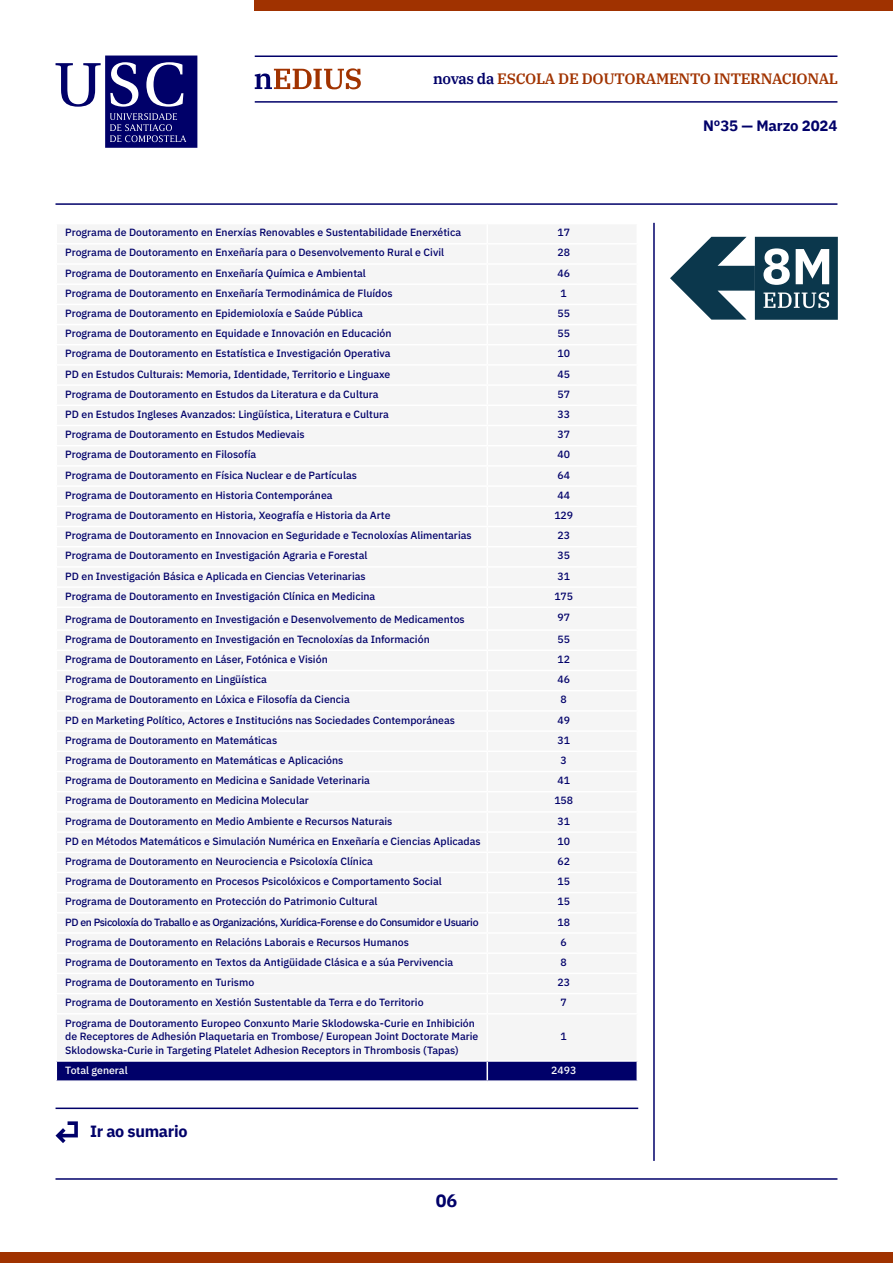
<style>
.page{position:relative;width:893px;height:1263px;background:#fff}
.page>*{position:absolute;margin:0;border:0;box-sizing:border-box;transform-origin:0 0}
.t1{font:700 18px "IBM Plex Sans";color:#000069}
.t2{font:700 16.2px "IBM Plex Sans";letter-spacing:-.02em;color:#000069}
.t3{font:600 15px "IBM Plex Serif";letter-spacing:-.02em;color:#a13300}
.t4{font:700 15px "IBM Plex Sans";letter-spacing:-.01em;color:#000069}
.t5{font:500 10.5px/13.5px "IBM Plex Sans";color:#000069}
.t6{font:500 10.5px "IBM Plex Sans";letter-spacing:-.035em;color:#000069}
.t7{font:500 10.5px "IBM Plex Sans";color:#fff}
.s1{color:#000069}
</style>
<div class="page">
<hr style="left:255px;top:56px;width:582px;height:1px;background:#000069">
<hr style="left:255px;top:101px;width:582px;height:2px;background:#000069">
<div style="left:255px;top:0;width:638px;height:10px;background:#a03200"></div>
<div style="left:0;top:1252px;width:893px;height:11px;background:#a03200"></div>
<hr style="left:56px;top:203px;width:781px;height:2px;background:#000069">
<hr style="left:56px;top:1107px;width:582px;height:2px;background:#000069">
<svg style="left:56px;top:1121px;width:22px;height:22px"></svg>
<hr style="left:653px;top:223px;width:2px;height:938px;background:#000069">
<hr style="left:56px;top:1178px;width:781px;height:2px;background:#000069">
<svg style="left:255px;top:68px;width:106px;height:21px"></svg>
<svg style="left:56px;top:56px;width:141px;height:92px"></svg>
<div style="left:56px;top:1061px;width:582px;height:19px;background:#000069"></div>
<svg style="left:670px;top:237px;width:168px;height:83px"></svg>
<h3 class="t3" style="left:433px;top:67px;width:407px"><span class="s1">novas da</span> ESCOLA DE DOUTORAMENTO INTERNACIONAL</h3>
<h3 class="t4" style="left:703px;top:114px;width:136px">Nº35 — Marzo 2024</h3>
<p class="t5" style="left:65px;top:225px;width:397px">Programa de Doutoramento en Enerxías Renovables e Sustentabilidade Enerxética</p>
<p class="t5" style="left:557px;top:225px;width:14px">17</p>
<p class="t5" style="left:65px;top:245px;width:380px">Programa de Doutoramento en Enxeñaría para o Desenvolvemento Rural e Civil</p>
<p class="t5" style="left:557px;top:245px;width:14px">28</p>
<p class="t5" style="left:65px;top:265px;width:302px">Programa de Doutoramento en Enxeñaría Química e Ambiental</p>
<p class="t5" style="left:557px;top:265px;width:14px">46</p>
<p class="t5" style="left:65px;top:285px;width:329px">Programa de Doutoramento en Enxeñaría Termodinámica de Fluídos</p>
<p class="t5" style="left:561px;top:285px;width:8px">1</p>
<p class="t5" style="left:65px;top:306px;width:299px">Programa de Doutoramento en Epidemioloxía e Saúde Pública</p>
<p class="t5" style="left:557px;top:306px;width:14px">55</p>
<p class="t5" style="left:65px;top:326px;width:328px">Programa de Doutoramento en Equidade e Innovación en Educación</p>
<p class="t5" style="left:557px;top:326px;width:14px">55</p>
<p class="t5" style="left:65px;top:346px;width:327px">Programa de Doutoramento en Estatística e Investigación Operativa</p>
<p class="t5" style="left:557px;top:346px;width:14px">10</p>
<p class="t5" style="left:65px;top:366px;width:327px">PD en Estudos Culturais: Memoria, Identidade, Territorio e Linguaxe</p>
<p class="t5" style="left:557px;top:366px;width:14px">45</p>
<p class="t5" style="left:65px;top:386px;width:315px">Programa de Doutoramento en Estudos da Literatura e da Cultura</p>
<p class="t5" style="left:557px;top:386px;width:14px">57</p>
<p class="t5" style="left:65px;top:407px;width:325px">PD en Estudos Ingleses Avanzados: Lingüística, Literatura e Cultura</p>
<p class="t5" style="left:557px;top:407px;width:14px">33</p>
<p class="t5" style="left:65px;top:427px;width:241px">Programa de Doutoramento en Estudos Medievais</p>
<p class="t5" style="left:557px;top:427px;width:14px">37</p>
<p class="t5" style="left:65px;top:447px;width:193px">Programa de Doutoramento en Filosofía</p>
<p class="t5" style="left:557px;top:447px;width:14px">40</p>
<p class="t5" style="left:65px;top:467px;width:293px">Programa de Doutoramento en Física Nuclear e de Partículas</p>
<p class="t5" style="left:557px;top:467px;width:14px">64</p>
<p class="t5" style="left:65px;top:487px;width:269px">Programa de Doutoramento en Historia Contemporánea</p>
<p class="t5" style="left:557px;top:487px;width:14px">44</p>
<p class="t5" style="left:65px;top:508px;width:327px">Programa de Doutoramento en Historia, Xeografía e Historia da Arte</p>
<p class="t5" style="left:554px;top:508px;width:20px">129</p>
<p class="t5" style="left:65px;top:528px;width:408px">Programa de Doutoramento en Innovacion en Seguridade e Tecnoloxías Alimentarias</p>
<p class="t5" style="left:557px;top:528px;width:14px">23</p>
<p class="t5" style="left:65px;top:548px;width:304px">Programa de Doutoramento en Investigación Agraria e Forestal</p>
<p class="t5" style="left:557px;top:548px;width:14px">35</p>
<p class="t5" style="left:65px;top:568px;width:302px">PD en Investigación Básica e Aplicada en Ciencias Veterinarias</p>
<p class="t5" style="left:557px;top:568px;width:14px">31</p>
<p class="t5" style="left:65px;top:588px;width:312px">Programa de Doutoramento en Investigación Clínica en Medicina</p>
<p class="t5" style="left:554px;top:588px;width:20px">175</p>
<p class="t5" style="left:65px;top:611px;width:401px">Programa de Doutoramento en Investigación e Desenvolvemento de Medicamentos</p>
<p class="t5" style="left:557px;top:610px;width:14px">97</p>
<p class="t5" style="left:65px;top:631px;width:366px">Programa de Doutoramento en Investigación en Tecnoloxías da Información</p>
<p class="t5" style="left:557px;top:631px;width:14px">55</p>
<p class="t5" style="left:65px;top:652px;width:264px">Programa de Doutoramento en Láser, Fotónica e Visión</p>
<p class="t5" style="left:557px;top:652px;width:14px">12</p>
<p class="t5" style="left:65px;top:672px;width:203px">Programa de Doutoramento en Lingüística</p>
<p class="t5" style="left:557px;top:672px;width:14px">46</p>
<p class="t5" style="left:65px;top:692px;width:286px">Programa de Doutoramento en Lóxica e Filosofía da Ciencia</p>
<p class="t5" style="left:561px;top:692px;width:8px">8</p>
<p class="t5" style="left:65px;top:712px;width:391px">PD en Marketing Político, Actores e Institucións nas Sociedades Contemporáneas</p>
<p class="t5" style="left:557px;top:712px;width:14px">49</p>
<p class="t5" style="left:65px;top:732px;width:213px">Programa de Doutoramento en Matemáticas</p>
<p class="t5" style="left:557px;top:732px;width:14px">31</p>
<p class="t5" style="left:65px;top:753px;width:280px">Programa de Doutoramento en Matemáticas e Aplicacións</p>
<p class="t5" style="left:561px;top:753px;width:8px">3</p>
<p class="t5" style="left:65px;top:773px;width:306px">Programa de Doutoramento en Medicina e Sanidade Veterinaria</p>
<p class="t5" style="left:557px;top:773px;width:14px">41</p>
<p class="t5" style="left:65px;top:793px;width:245px">Programa de Doutoramento en Medicina Molecular</p>
<p class="t5" style="left:554px;top:793px;width:20px">158</p>
<p class="t5" style="left:65px;top:813px;width:329px">Programa de Doutoramento en Medio Ambiente e Recursos Naturais</p>
<p class="t5" style="left:557px;top:813px;width:14px">31</p>
<p class="t5" style="left:65px;top:833px;width:417px">PD en Métodos Matemáticos e Simulación Numérica en Enxeñaría e Ciencias Aplicadas</p>
<p class="t5" style="left:557px;top:833px;width:14px">10</p>
<p class="t5" style="left:65px;top:854px;width:309px">Programa de Doutoramento en Neurociencia e Psicoloxía Clínica</p>
<p class="t5" style="left:557px;top:854px;width:14px">62</p>
<p class="t5" style="left:65px;top:874px;width:378px">Programa de Doutoramento en Procesos Psicolóxicos e Comportamento Social</p>
<p class="t5" style="left:557px;top:874px;width:14px">15</p>
<p class="t5" style="left:65px;top:894px;width:314px">Programa de Doutoramento en Protección do Patrimonio Cultural</p>
<p class="t5" style="left:557px;top:894px;width:14px">15</p>
<p class="t6" style="left:65px;top:914px;width:415px">PD en Psicoloxía do Traballo e as Organizacións, Xurídica-Forense e do Consumidor e Usuario</p>
<p class="t5" style="left:557px;top:914px;width:14px">18</p>
<p class="t5" style="left:65px;top:934px;width:345px">Programa de Doutoramento en Relacións Laborais e Recursos Humanos</p>
<p class="t5" style="left:561px;top:934px;width:8px">6</p>
<p class="t5" style="left:65px;top:955px;width:389px">Programa de Doutoramento en Textos da Antigüidade Clásica e a súa Pervivencia</p>
<p class="t5" style="left:561px;top:955px;width:8px">8</p>
<p class="t5" style="left:65px;top:975px;width:190px">Programa de Doutoramento en Turismo</p>
<p class="t5" style="left:557px;top:975px;width:14px">23</p>
<p class="t5" style="left:65px;top:995px;width:360px">Programa de Doutoramento en Xestión Sustentable da Terra e do Territorio</p>
<p class="t5" style="left:561px;top:995px;width:8px">7</p>
<p class="t5" style="left:65px;top:1015px;width:415px">Programa de Doutoramento Europeo Conxunto Marie Sklodowska-Curie en Inhibición de Receptores de Adhesión Plaquetaria en Trombose/ European Joint Doctorate Marie<br>Sklodowska-Curie in Targeting Platelet Adhesion Receptors in Thrombosis (Tapas)</p>
<p class="t5" style="left:561px;top:1029px;width:8px">1</p>
<p class="t7" style="left:65px;top:1062px;width:64px">Total general</p>
<p class="t7" style="left:551px;top:1062px;width:27px">2493</p>
<h2 class="t2" style="left:90px;top:1118px;width:99px">Ir ao sumario</h2>
<h1 class="t1" style="left:436px;top:1186px;width:23px">06</h1>
</div>
